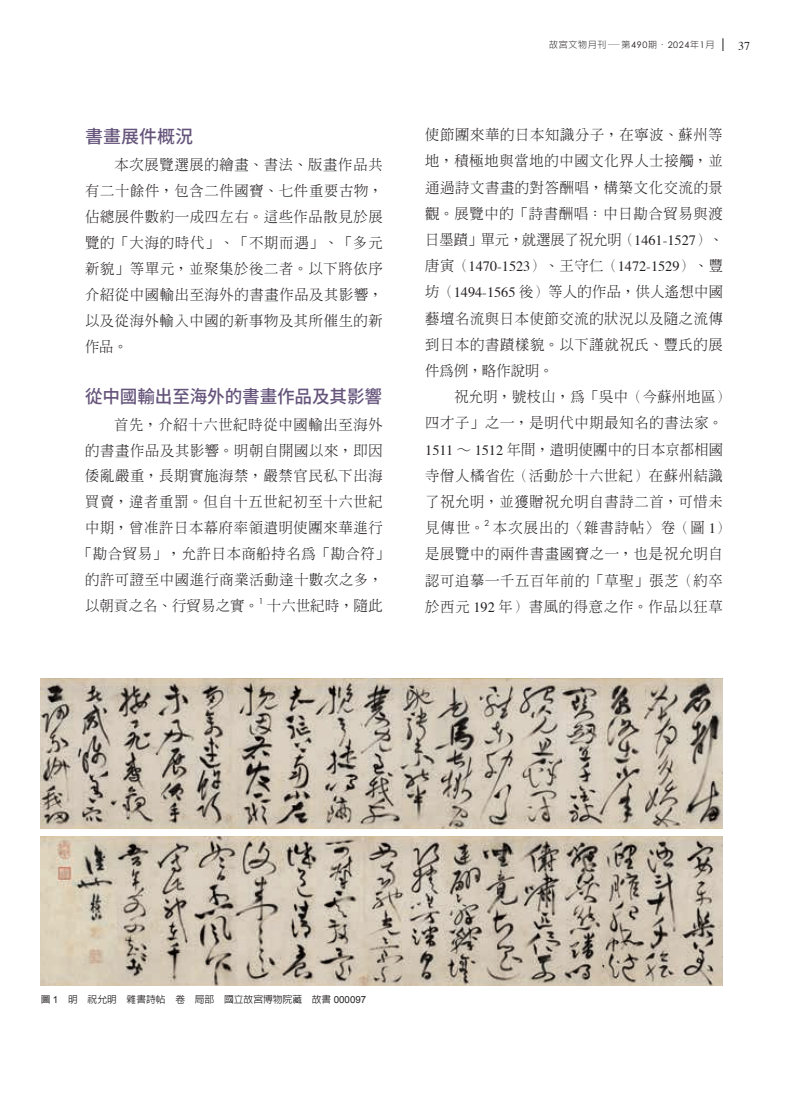
<style>
.page{position:relative;width:808px;height:1106px;background:#fff}
.page>*{position:absolute;margin:0;border:0;box-sizing:border-box;transform-origin:0 0}
.t1{font:500 18px "Noto Sans CJ Ktc";letter-spacing:-.01em;color:#65547b}
.t2{font:300 14.25px/26.2px "AR Ming B5";letter-spacing:.05em;color:#231f20;text-align:justify}
.t3{font:14.25px "Times";color:#231f20}
.t4{font:300 14.25px "AR Ming B5";letter-spacing:.02em;color:#231f20}
.t5{font:12px "Times";color:#231f20}
.t6{font:500 9.75px "AR Hei B5";color:#231f20}
.t7{font:300 9px "AR Hei B5";letter-spacing:.075em;color:#231f20}
.t8{font:8.25px "Century Gothic";color:#231f20}
.s1{font-family:"Century Gothic";font-weight:400}
.s2{font-family:"Adobe Song Std"}
.s3{font-family:"Times";font-weight:400}
.s4{font-family:"AR Ming B5";font-weight:300}
.s5{font-family:"Arial";font-weight:400}
</style>
<div class="page">
<svg style="left:723px;top:38px;width:1px;height:13px"></svg>
<img style="left:41px;top:679px;width:682px;height:149px">
<img style="left:41px;top:836px;width:682px;height:149px">
<p class="t1" style="left:85px;top:127px;width:109px">書畫展件概況</p>
<p class="t2" style="left:85px;top:152px;width:299px;text-indent:29px">本次展覽選展的繪畫、書法、版畫作品共有二十餘件，包含二件國寶、七件重要古物，佔總展件數約一成四左右。這些作品散見於展覽的「大海的時代」、「不期而遇」、「多元新貌」等單元，並聚集於後二者。以下將依序介紹從中國輸出至海外的書畫作品及其影響，以及從海外輸入中國的新事物及其所催生的新作品。</p>
<p class="t1" style="left:85px;top:386px;width:299px">從中國輸出至海外的書畫作品及其影響</p>
<p class="t2" style="left:114px;top:411px;width:270px">首先，介紹十六世紀時從中國輸出至海外</p>
<p class="t2" style="left:85px;top:437px;width:299px">的書畫作品及其影響。明朝自開國以來，即因</p>
<p class="t2" style="left:85px;top:463px;width:299px">倭亂嚴重，長期實施海禁，嚴禁官民私下出海</p>
<p class="t2" style="left:85px;top:489px;width:299px">買賣，違者重罰。但自十五世紀初至十六世紀</p>
<p class="t2" style="left:85px;top:515px;width:299px">中期，曾准許日本幕府率領遣明使團來華進行</p>
<p class="t2" style="left:78px;top:541px;width:313px">「勘合貿易」，允許日本商船持名為「勘合符」</p>
<p class="t2" style="left:85px;top:567px;width:299px">的許可證至中國進行商業活動達十數次之多，</p>
<p class="t4" style="left:85px;top:598px;width:175px">以朝貢之名、行貿易之實。</p>
<p class="t8" style="left:259px;top:596px;width:6px">1</p>
<p class="t2" style="left:267px;top:592px;width:117px">十六世紀時，隨此</p>
<p class="t7" style="left:549px;top:40px;width:167px">故宮文物月刊—第<span class="s1">490</span>期<span class="s2">・</span><span class="s1">2024</span>年<span class="s1">1</span>月</p>
<p class="t5" style="left:738px;top:34px;width:13px">37</p>
<p class="t2" style="left:425px;top:122px;width:299px">使節團來華的日本知識分子，在寧波、蘇州等地，積極地與當地的中國文化界人士接觸，並通過詩文書畫的對答酬唱，構築文化交流的景觀。展覽中的「詩書酬唱：中日勘合貿易與渡日墨蹟」單元，就選展了祝允明（<span class="s3">1461-1527</span>）、</p>
<p class="t3" style="left:425px;top:253px;width:299px"><span class="s4">唐寅（</span>1470-1523<span class="s4">）、王守仁（</span>1472-1529<span class="s4">）、豐</span></p>
<p class="t2" style="left:425px;top:279px;width:299px">坊（<span class="s3">1494-1565</span> 後）等人的作品，供人遙想中國藝壇名流與日本使節交流的狀況以及隨之流傳到日本的書蹟樣貌。以下謹就祝氏、豐氏的展件為例，略作說明。</p>
<p class="t2" style="left:425px;top:383px;width:306px;text-align:left;text-indent:29px">祝允明，號枝山，為「吳中（今蘇州地區）四才子」之一，是明代中期最知名的書法家。<br><span class="s3">1511</span> ∼ <span class="s3">1512</span> 年間，遣明使團中的日本京都相國寺僧人橘省佐（活動於十六世紀）在蘇州結識了祝允明，並獲贈祝允明自書詩二首，可惜未見傳世。</p>
<p class="t8" style="left:484px;top:518px;width:6px">2</p>
<p class="t2" style="left:425px;top:515px;width:306px;text-align:left;text-indent:68px">本次展出的〈雜書詩帖〉卷（圖 <span class="s3">1</span>）是展覽中的兩件書畫國寶之一，也是祝允明自認可追摹一千五百年前的「草聖」張芝（約卒於西元 <span class="s3">192</span> 年）書風的得意之作。作品以狂草</p>
<p class="t6" style="left:41px;top:994px;width:327px">圖 <span class="s5">1</span> 明　祝允明　雜書詩帖　卷　局部 國立故宮博物院藏　故書 <span class="s5">000097</span></p>
</div>
